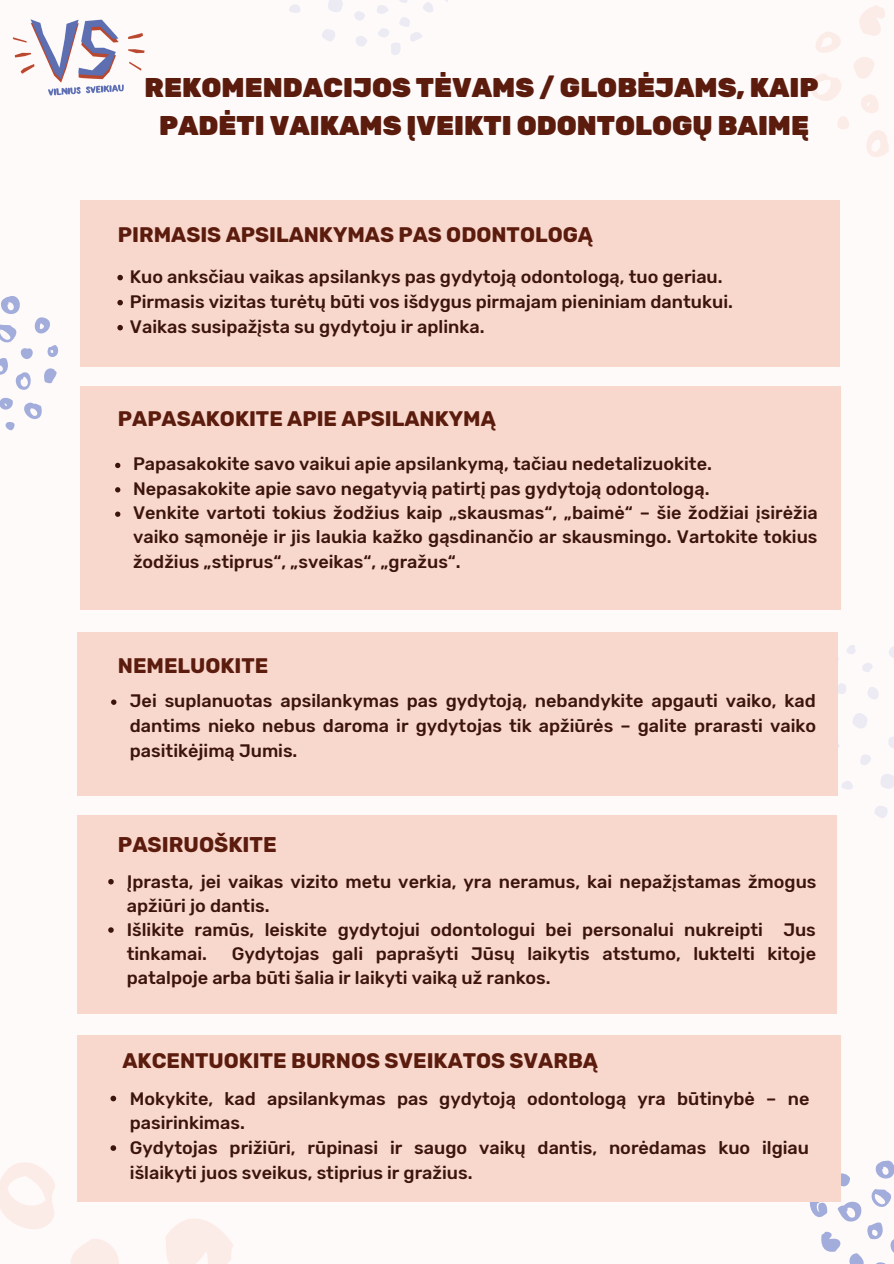
<style>
.page{position:relative;width:894px;height:1264px;background:#fff}
.page>*{position:absolute;margin:0;border:0;box-sizing:border-box;transform-origin:0 0}
.t1{font:900 27px/37.7px "Rubik";color:#5b1c0e;text-align:center}
.t2{font:700 21.3px "Rubik";color:#5b1c0e}
.t3{font:700 21px "Rubik";color:#5b1c0e}
.t4{font:500 18px/24.8px "Rubik";color:#3b140b}
</style>
<div class="page">
<div style="left:0;top:0;width:893px;height:1263px;background:#fffafa"></div>
<svg style="left:810px;top:5px;width:79px;height:152px"></svg>
<svg style="left:328px;top:0;width:15px;height:12px"></svg>
<svg style="left:322px;top:29px;width:13px;height:13px"></svg>
<svg style="left:356px;top:36px;width:11px;height:11px"></svg>
<svg style="left:289px;top:4px;width:11px;height:9px"></svg>
<svg style="left:377px;top:0;width:56px;height:55px"></svg>
<svg style="left:354px;top:11px;width:11px;height:10px"></svg>
<svg style="left:805px;top:1156px;width:88px;height:107px"></svg>
<svg style="left:0;top:296px;width:59px;height:135px"></svg>
<svg style="left:880px;top:774px;width:13px;height:15px"></svg>
<svg style="left:836px;top:740px;width:4px;height:15px"></svg>
<svg style="left:853px;top:713px;width:14px;height:15px"></svg>
<svg style="left:888px;top:737px;width:5px;height:11px"></svg>
<svg style="left:874px;top:806px;width:13px;height:12px"></svg>
<svg style="left:836px;top:655px;width:3px;height:11px"></svg>
<svg style="left:867px;top:687px;width:11px;height:12px"></svg>
<svg style="left:889px;top:647px;width:4px;height:11px"></svg>
<svg style="left:860px;top:754px;width:10px;height:11px"></svg>
<svg style="left:836px;top:683px;width:10px;height:11px"></svg>
<svg style="left:842px;top:781px;width:11px;height:8px"></svg>
<svg style="left:862px;top:663px;width:10px;height:9px"></svg>
<svg style="left:847px;top:645px;width:9px;height:9px"></svg>
<img style="left:12px;top:19px;width:133px;height:77px">
<div style="left:80px;top:200px;width:759px;height:166px;background:#f8d7cd"></div>
<div style="left:80px;top:386px;width:760px;height:224px;background:#f8d7cd"></div>
<div style="left:77px;top:632px;width:759px;height:163px;background:#f8d7cd"></div>
<div style="left:77px;top:815px;width:759px;height:198px;background:#f8d7cd"></div>
<div style="left:77px;top:1035px;width:763px;height:166px;background:#f8d7cd"></div>
<svg style="left:117px;top:275px;width:6px;height:5px"></svg>
<svg style="left:117px;top:300px;width:6px;height:5px"></svg>
<svg style="left:117px;top:325px;width:6px;height:5px"></svg>
<svg style="left:115px;top:463px;width:5px;height:5px"></svg>
<svg style="left:115px;top:487px;width:5px;height:5px"></svg>
<svg style="left:115px;top:511px;width:5px;height:6px"></svg>
<svg style="left:111px;top:699px;width:5px;height:6px"></svg>
<svg style="left:108px;top:879px;width:6px;height:5px"></svg>
<svg style="left:108px;top:927px;width:6px;height:5px"></svg>
<svg style="left:110px;top:1095px;width:6px;height:6px"></svg>
<svg style="left:0;top:1145px;width:246px;height:118px"></svg>
<h1 class="t1" style="left:145px;top:69px;width:675px">REKOMENDACIJOS TĖVAMS / GLOBĖJAMS, KAIP<br>PADĖTI VAIKAMS ĮVEIKTI ODONTOLOGŲ BAIMĘ</h1>
<p class="t3" style="left:118px;top:222px;width:476px">PIRMASIS APSILANKYMAS PAS ODONTOLOGĄ</p>
<p class="t4" style="left:130px;top:264px;width:604px">Kuo anksčiau vaikas apsilankys pas gydytoją odontologą, tuo geriau.<br>Pirmasis vizitas turėtų būti vos išdygus pirmajam pieniniam dantukui.<br>Vaikas susipažįsta su gydytoju ir aplinka.</p>
<p class="t3" style="left:118px;top:406px;width:379px">PAPASAKOKITE APIE APSILANKYMĄ</p>
<p class="t4" style="left:133px;top:452px;width:686px">Papasakokite savo vaikui apie apsilankymą, tačiau nedetalizuokite.<br>Nepasakokite apie savo negatyvią patirtį pas gydytoją odontologą.<br>Venkite vartoti tokius žodžius kaip „skausmas“, „baimė“ – šie žodžiai įsirėžia vaiko sąmonėje ir jis laukia kažko gąsdinančio ar skausmingo. Vartokite tokius žodžius „stiprus“, „sveikas“, „gražus“.</p>
<p class="t3" style="left:118px;top:653px;width:152px">NEMELUOKITE</p>
<p class="t4" style="left:130px;top:688px;width:687px;text-align:justify">Jei suplanuotas apsilankymas pas gydytoją, nebandykite apgauti vaiko, kad dantims nieko nebus daroma ir gydytojas tik apžiūrės – galite prarasti vaiko pasitikėjimą Jumis.</p>
<p class="t2" style="left:118px;top:831px;width:160px">PASIRUOŠKITE</p>
<p class="t4" style="left:127px;top:869px;width:691px;line-height:24.2px">Įprasta, jei vaikas vizito metu verkia, yra neramus, kai nepažįstamas žmogus apžiūri jo dantis.<br>Išlikite ramūs, leiskite gydytojui odontologui bei personalui nukreipti Jus tinkamai.</p>
<p class="t4" style="left:127px;top:942px;width:690px;line-height:24.2px;text-indent:105px">Gydytojas gali paprašyti Jūsų laikytis atstumo, luktelti kitoje patalpoje arba būti šalia ir laikyti vaiką už rankos.</p>
<p class="t3" style="left:122px;top:1048px;width:477px">AKCENTUOKITE BURNOS SVEIKATOS SVARBĄ</p>
<p class="t4" style="left:130px;top:1086px;width:681px">Mokykite, kad apsilankymas pas gydytoją odontologą yra būtinybė – ne pasirinkimas.<br>Gydytojas prižiūri, rūpinasi ir saugo vaikų dantis, norėdamas kuo ilgiau išlaikyti juos sveikus, stiprius ir gražius.</p>
</div>
